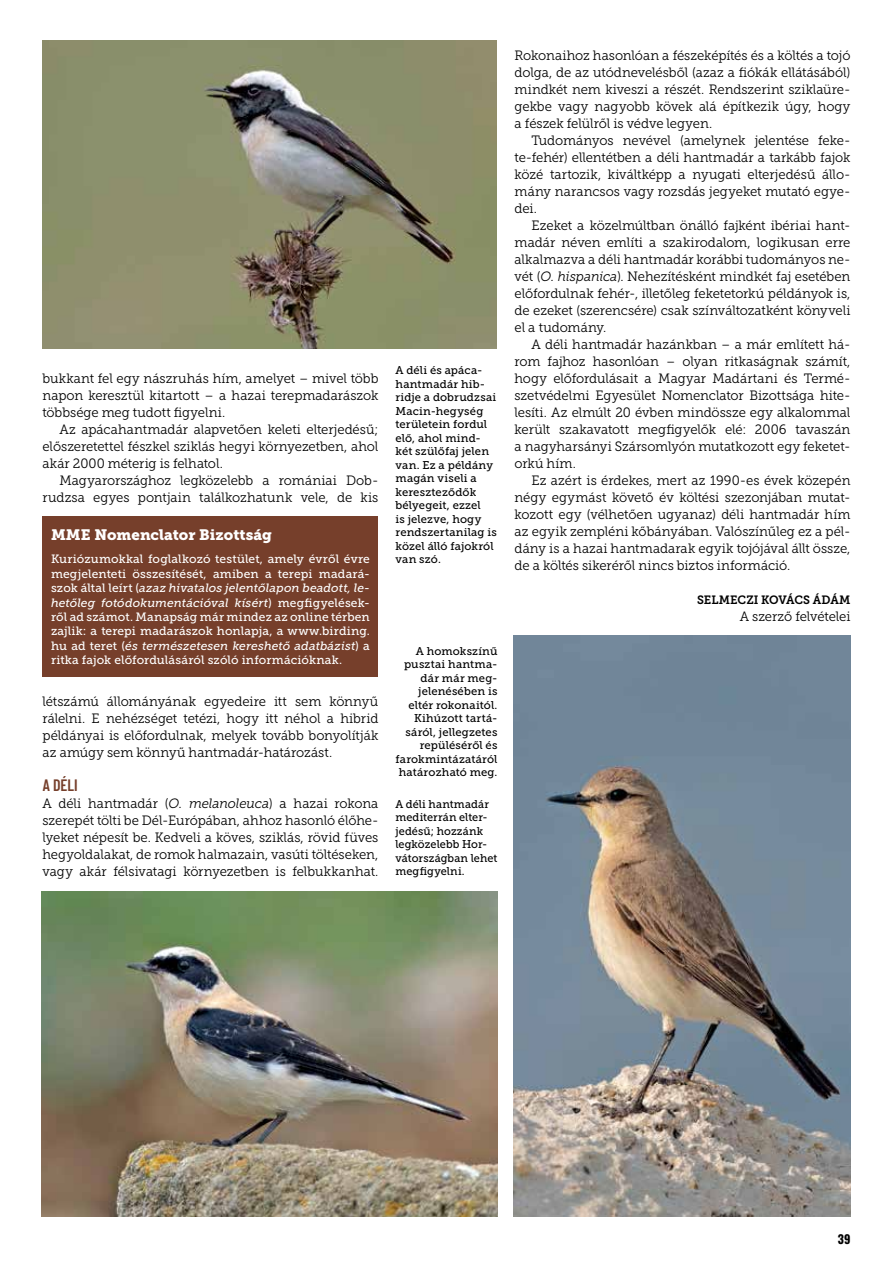
<style>
.page{position:relative;width:893px;height:1263px;background:#fff}
.page>*{position:absolute;margin:0;border:0;box-sizing:border-box;transform-origin:0 0}
.t1{font:600 16.5px "Barlow Condensed";color:#763f2b}
.t2{font:700 15px "Museo Slab";color:#fff}
.t3{font:300 13.5px/17px "Museo Slab";letter-spacing:-.005em;color:#000;text-align:justify}
.t4{font:12px/14.4px "Museo Slab";letter-spacing:.01em;color:#fff;text-align:justify}
.t5{font:600 12px "Museo Slab";color:#000}
.t6{font:700 12px "Oswald";color:#000}
.t7{font:11.25px/13.5px "Museo Slab";letter-spacing:.01em;color:#000}
.s1{font-style:italic}
</style>
<div class="page">
<div style="left:43px;top:516px;width:335px;height:161px;background:#763f2b"></div>
<img style="left:41px;top:892px;width:456px;height:324px">
<img style="left:513px;top:635px;width:337px;height:581px">
<img style="left:43px;top:41px;width:453px;height:308px">
<p class="t3" style="left:43px;top:370px;width:337px">bukkant fel egy nászruhás hím, amelyet – mivel több napon keresztül kitartott – a hazai terepmadarászok többsége meg tudott figyelni.</p>
<p class="t3" style="left:43px;top:421px;width:337px;text-indent:17px">Az apácahantmadár alapvetően keleti elterjedésű; előszeretettel fészkel sziklás hegyi környezetben, ahol akár 2000 méterig is felhatol.</p>
<p class="t3" style="left:43px;top:472px;width:337px;text-align:right">Magyarországhoz legközelebb a romániai Dob&shy;rudzsa egyes pontjain találkozhatunk vele, de kis</p>
<p class="t2" style="left:51px;top:526px;width:223px">MME Nomenclator Bizottság</p>
<p class="t4" style="left:51px;top:552px;width:320px">Kuriózumokkal foglalkozó testület, amely évről évre megjelenteti összesítését, amiben a terepi madará&shy;szok által leírt (<span class="s1">azaz hivatalos jelentőlapon beadott, le&shy;hetőleg fotódokumentációval kísért</span>) megfigyelések&shy;ről ad számot. Manapság már mindez az online térben zajlik: a terepi madarászok honlapja, a www.birding. hu ad teret (<span class="s1">és természetesen kereshető adatbázist</span>) a ritka fajok előfordulásáról szóló információknak.</p>
<p class="t3" style="left:43px;top:693px;width:337px">létszámú állományának egyedeire itt sem könnyű rálelni. E nehézséget tetézi, hogy itt néhol a hibrid példányai is előfordulnak, melyek tovább bonyolítják az amúgy sem könnyű hantmadár-határozást.</p>
<p class="t1" style="left:43px;top:775px;width:37px">A DÉLI</p>
<p class="t3" style="left:43px;top:795px;width:337px">A déli hantmadár (<span class="s1">O. melanoleuca</span>) a hazai rokona szerepét tölti be Dél-Európában, ahhoz hasonló élőhe&shy;lyeket népesít be. Kedveli a köves, sziklás, rövid füves hegyoldalakat, de romok halmazain, vasúti töltéseken, vagy akár félsivatagi környezetben is felbukkanhat.</p>
<p class="t7" style="left:395px;top:364px;width:103px">A déli és apáca&shy;hantmadár hib&shy;ridje a dobrudzsai<br>Macin-hegység területein fordul elő, ahol mind&shy;két szülőfaj jelen van. Ez a példány magán viseli a kereszteződők bélyegeit, ezzel<br>is jelezve, hogy rendszertanilag is közel álló fajokról van szó.</p>
<p class="t7" style="left:396px;top:644px;width:103px;text-align:right">A homokszínű pusztai hantma&shy;dár már meg&shy;jelenésében is eltér rokonaitól.<br>Kihúzott tartá&shy;sáról, jellegzetes repüléséről és farokmintázatáról határozható meg.</p>
<p class="t7" style="left:395px;top:797px;width:104px">A déli hantmadár mediterrán elter&shy;jedésű; hozzánk legközelebb Hor&shy;vátországban lehet megfigyelni.</p>
<p class="t3" style="left:515px;top:47px;width:337px">Rokonaihoz hasonlóan a fészeképítés és a költés a tojó dolga, de az utódnevelésből (azaz a fiókák ellátásából) mindkét nem kiveszi a részét. Rendszerint sziklaüre&shy;gekbe vagy nagyobb kövek alá építkezik úgy, hogy a fészek felülről is védve legyen.</p>
<p class="t3" style="left:515px;top:132px;width:337px;text-indent:17px">Tudományos nevével (amelynek jelentése feke&shy;te-fehér) ellentétben a déli hantmadár a tarkább fajok közé tartozik, kiváltképp a nyugati elterjedésű állo&shy;mány narancsos vagy rozsdás jegyeket mutató egye&shy;dei.</p>
<p class="t3" style="left:515px;top:217px;width:337px;text-indent:17px">Ezeket a közelmúltban önálló fajként ibériai hant&shy;madár néven említi a szakirodalom, logikusan erre alkalmazva a déli hantmadár korábbi tudományos ne&shy;vét (<span class="s1">O. hispanica</span>). Nehezítésként mindkét faj esetében előfordulnak fehér-, illetőleg feketetorkú példányok is, de ezeket (szerencsére) csak színváltozatként könyveli el a tudomány.</p>
<p class="t3" style="left:515px;top:336px;width:337px;text-indent:17px">A déli hantmadár hazánkban – a már említett há&shy;rom fajhoz hasonlóan – olyan ritkaságnak számít, hogy előfordulásait a Magyar Madártani és Termé&shy;szetvédelmi Egyesület Nomenclator Bizottsága hite&shy;lesíti. Az elmúlt 20 évben mindössze egy alkalommal került szakavatott megfigyelők elé: 2006 tavaszán a nagyharsányi Szársomlyón mutatkozott egy feketet&shy;orkú hím.</p>
<p class="t3" style="left:515px;top:472px;width:337px;text-indent:17px">Ez azért is érdekes, mert az 1990-es évek közepén négy egymást követő év költési szezonjában mutat&shy;kozott egy (vélhetően ugyanaz) déli hantmadár hím az egyik zempléni kőbányában. Valószínűleg ez a pél&shy;dány is a hazai hantmadarak egyik tojójával állt össze, de a költés sikeréről nincs biztos információ.</p>
<p class="t5" style="left:697px;top:593px;width:155px">SELMECZI KOVÁCS ÁDÁM</p>
<p class="t3" style="left:740px;top:608px;width:112px">A szerző felvételei</p>
<p class="t6" style="left:838px;top:1228px;width:14px">39</p>
</div>
